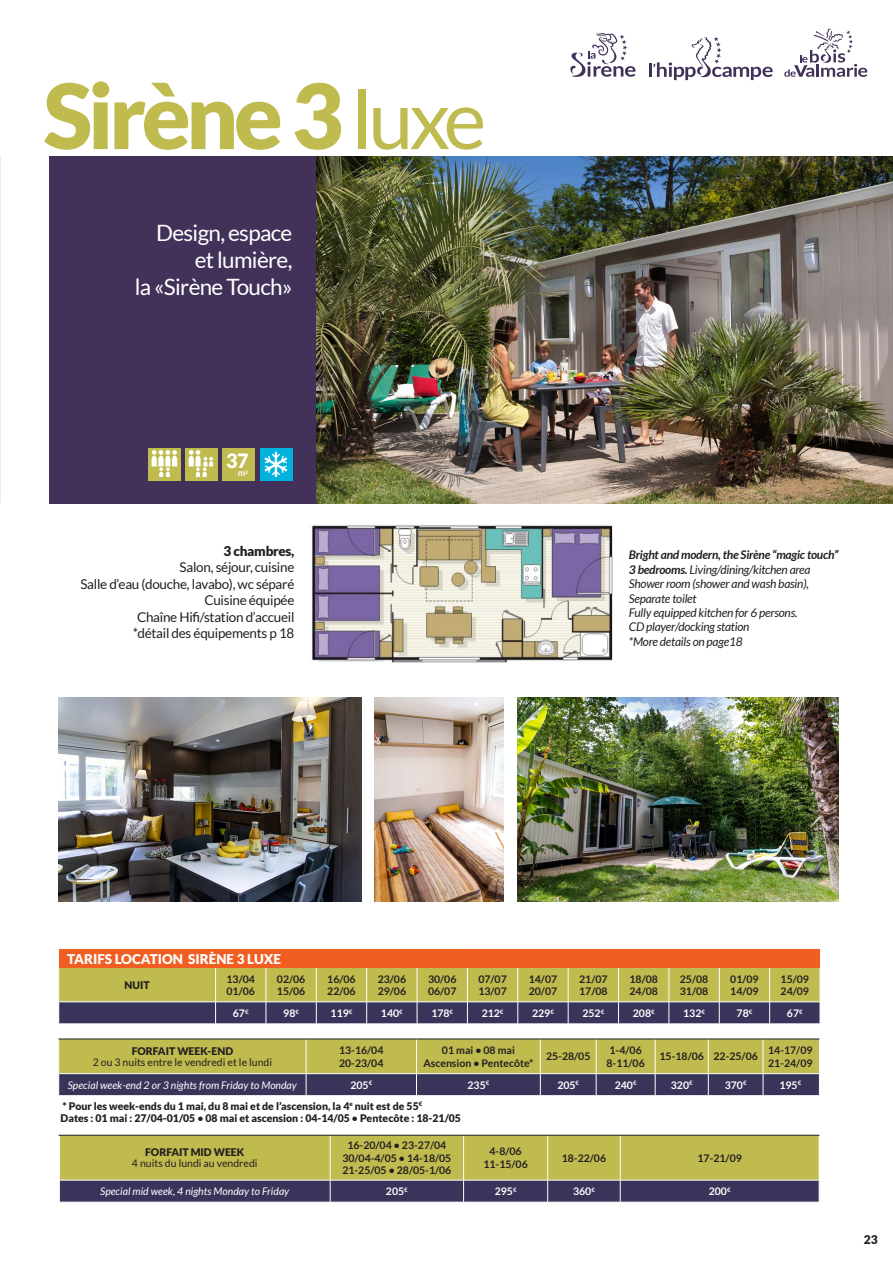
<style>
.page{position:relative;width:893px;height:1263px;background:#fff}
.page>*{position:absolute;margin:0;border:0;box-sizing:border-box;transform-origin:0 0}
.t1{font:900 90px "Lato";letter-spacing:-.05em;color:#bfbb4f}
.t2{font:22.5px "Lato";letter-spacing:-.03em;color:#fff}
.t3{font:900 19.65px "Lato";color:#fff}
.t4{font:13.5px "Lato";letter-spacing:-.02em;color:#231f20}
.t5{font:900 13.5px "Lato";color:#fff}
.t6{font:900 13.5px "Lato";letter-spacing:-.02em;color:#231f20}
.t7{font:italic 12px/14.4px "Lato";letter-spacing:-.02em;color:#231f20}
.t8{font:italic 700 12px "Lato";letter-spacing:-.02em;color:#231f20}
.t9{font:900 12px "Lato";color:#231f20}
.t10{font:700 10.5px/12.6px "Lato";color:#231f20}
.t11{font:900 10.5px "Lato";color:#231f20}
.CASE{font:700 10.5px "Lato";color:#fff}
.CASE-2{font:italic 10.5px "Lato";color:#fff}
.t12{font:10.5px "Lato";color:#231f20}
.t13{font:700 8.85px "Lato";color:#fff}
.s1{font-weight:400;font-size:81px}
.s2{font-size:5.25px}
.s3{font-weight:700}
</style>
<div class="page">
<div style="left:49px;top:156px;width:844px;height:348px;background:#423259"></div>
<img style="left:317px;top:156px;width:576px;height:348px">
<img style="left:312px;top:524px;width:301px;height:139px">
<img style="left:58px;top:697px;width:303px;height:204px">
<img style="left:374px;top:697px;width:129px;height:204px">
<img style="left:518px;top:697px;width:320px;height:204px">
<div style="left:148px;top:448px;width:32px;height:32px;background:#bfbb4f"></div>
<svg style="left:152px;top:450px;width:25px;height:27px"></svg>
<div style="left:185px;top:448px;width:32px;height:32px;background:#bfbb4f"></div>
<svg style="left:189px;top:450px;width:24px;height:27px"></svg>
<div style="left:260px;top:448px;width:32px;height:32px;background:#00b2dc"></div>
<svg style="left:265px;top:452px;width:22px;height:25px"></svg>
<div style="left:222px;top:448px;width:33px;height:32px;background:#bfbb4f"></div>
<svg style="left:784px;top:28px;width:83px;height:49px"></svg>
<svg style="left:570px;top:33px;width:65px;height:44px"></svg>
<svg style="left:649px;top:37px;width:124px;height:43px"></svg>
<svg style="left:58px;top:949px;width:762px;height:74px;background:#a97f4b"></svg>
<svg style="left:58px;top:1038px;width:762px;height:57px;background:#8d8957"></svg>
<svg style="left:59px;top:1135px;width:761px;height:67px;background:#969257"></svg>
<hr style="left:58px;top:1038px;width:761px;height:1px;background:#231f20">
<hr style="left:58px;top:1135px;width:761px;height:1px;background:#231f20">
<p class="t1" style="left:44px;top:63px;width:444px">Sirène 3 <span class="s1">luxe</span></p>
<p class="t2" style="left:156px;top:221px;width:138px">Design, espace</p>
<p class="t2" style="left:195px;top:248px;width:99px">et lumière,</p>
<p class="t2" style="left:135px;top:275px;width:159px">la «Sirène Touch»</p>
<p class="t3" style="left:226px;top:450px;width:24px">37</p>
<p class="t13" style="left:238px;top:467px;width:12px">m<span class="s2">2</span></p>
<p class="t6" style="left:224px;top:543px;width:72px">3 chambres,</p>
<p class="t4" style="left:180px;top:560px;width:116px">Salon, séjour, cuisine</p>
<p class="t4" style="left:80px;top:576px;width:216px">Salle d’eau (douche, lavabo), wc séparé</p>
<p class="t4" style="left:204px;top:593px;width:92px">Cuisine équipée</p>
<p class="t4" style="left:137px;top:609px;width:159px">Chaîne Hifi/station d’accueil</p>
<p class="t4" style="left:133px;top:626px;width:163px">*détail des équipements p 18</p>
<p class="t8" style="left:629px;top:548px;width:211px">Bright and modern, the Sirène “magic touch”</p>
<p class="t7" style="left:629px;top:563px;width:183px"><span class="s3">3 bedrooms.</span> Living/dining/kitchen area</p>
<p class="t7" style="left:629px;top:577px;width:182px">Shower room (shower and wash basin),<br>Separate toilet</p>
<p class="t7" style="left:629px;top:606px;width:170px">Fully equipped kitchen for 6 persons.</p>
<p class="t7" style="left:629px;top:620px;width:122px">CD player/docking station</p>
<p class="t7" style="left:629px;top:635px;width:115px">*More details on page18</p>
<p class="t5" style="left:67px;top:951px;width:215px">TARIFS LOCATION SIRÈNE 3 LUXE</p>
<p class="t11" style="left:125px;top:979px;width:27px">NUIT</p>
<p class="t10" style="left:227px;top:972px;width:30px">13/04</p>
<p class="t10" style="left:227px;top:985px;width:30px">01/06</p>
<p class="t10" style="left:277px;top:972px;width:30px">02/06</p>
<p class="t10" style="left:277px;top:985px;width:30px">15/06</p>
<p class="t10" style="left:327px;top:972px;width:30px">16/06<br>22/06</p>
<p class="t10" style="left:378px;top:972px;width:30px">23/06<br>29/06</p>
<p class="t10" style="left:428px;top:972px;width:30px">30/06<br>06/07</p>
<p class="t10" style="left:478px;top:972px;width:30px">07/07<br>13/07</p>
<p class="t10" style="left:529px;top:972px;width:30px">14/07<br>20/07</p>
<p class="t10" style="left:579px;top:972px;width:30px">21/07<br>17/08</p>
<p class="t10" style="left:629px;top:972px;width:30px">18/08<br>24/08</p>
<p class="t10" style="left:680px;top:972px;width:30px">25/08<br>31/08</p>
<p class="t10" style="left:730px;top:972px;width:30px">01/09<br>14/09</p>
<p class="t10" style="left:781px;top:972px;width:30px">15/09<br>24/09</p>
<p class="CASE" style="left:233px;top:1007px;width:17px">67<sup>€</sup></p>
<p class="CASE" style="left:283px;top:1007px;width:17px">98<sup>€</sup></p>
<p class="CASE" style="left:331px;top:1007px;width:23px">119<sup>€</sup></p>
<p class="CASE" style="left:381px;top:1007px;width:23px">140<sup>€</sup></p>
<p class="CASE" style="left:431px;top:1007px;width:23px">178<sup>€</sup></p>
<p class="CASE" style="left:482px;top:1007px;width:23px">212<sup>€</sup></p>
<p class="CASE" style="left:532px;top:1007px;width:23px">229<sup>€</sup></p>
<p class="CASE" style="left:582px;top:1007px;width:23px">252<sup>€</sup></p>
<p class="CASE" style="left:633px;top:1007px;width:23px">208<sup>€</sup></p>
<p class="CASE" style="left:683px;top:1007px;width:23px">132<sup>€</sup></p>
<p class="CASE" style="left:737px;top:1007px;width:17px">78<sup>€</sup></p>
<p class="CASE" style="left:787px;top:1007px;width:17px">67<sup>€</sup></p>
<p class="t11" style="left:132px;top:1045px;width:103px">FORFAIT WEEK-END</p>
<p class="t12" style="left:93px;top:1056px;width:181px">2 ou 3 nuits entre le vendredi et le lundi</p>
<p class="t10" style="left:339px;top:1044px;width:46px">13-16/04</p>
<p class="t10" style="left:339px;top:1056px;width:46px">20-23/04</p>
<p class="t10" style="left:442px;top:1044px;width:74px">01 mai • 08 mai</p>
<p class="t10" style="left:423px;top:1056px;width:112px">Ascension • Pentecôte*</p>
<p class="t10" style="left:546px;top:1050px;width:46px">25-28/05</p>
<p class="t10" style="left:610px;top:1044px;width:34px">1-4/06</p>
<p class="t10" style="left:606px;top:1056px;width:40px">8-11/06</p>
<p class="t10" style="left:659px;top:1050px;width:46px">15-18/06</p>
<p class="t10" style="left:713px;top:1050px;width:46px">22-25/06</p>
<p class="t10" style="left:768px;top:1044px;width:46px">14-17/09</p>
<p class="t10" style="left:768px;top:1056px;width:46px">21-24/09</p>
<p class="CASE-2" style="left:68px;top:1079px;width:231px">Special week-end 2 or 3 nights from Friday to Monday</p>
<p class="CASE" style="left:350px;top:1079px;width:23px">205<sup>€</sup></p>
<p class="CASE" style="left:467px;top:1079px;width:23px">235<sup>€</sup></p>
<p class="CASE" style="left:557px;top:1079px;width:23px">205<sup>€</sup></p>
<p class="CASE" style="left:615px;top:1079px;width:23px">240<sup>€</sup></p>
<p class="CASE" style="left:671px;top:1079px;width:23px">320<sup>€</sup></p>
<p class="CASE" style="left:725px;top:1079px;width:23px">370<sup>€</sup></p>
<p class="CASE" style="left:779px;top:1079px;width:23px">195<sup>€</sup></p>
<p class="t11" style="left:63px;top:1100px;width:361px">* Pour les week-ends du 1 mai, du 8 mai et de l’ascension, la 4<sup>e</sup> nuit est de 55<sup>€</sup></p>
<p class="t11" style="left:61px;top:1112px;width:402px">Dates : 01 mai : 27/04-01/05 <span class="s3">•</span> 08 mai et ascension : 04-14/05 <span class="s3">•</span> Pentecôte : 18-21/05</p>
<p class="t11" style="left:145px;top:1146px;width:101px">FORFAIT MID WEEK</p>
<p class="t12" style="left:132px;top:1157px;width:127px">4 nuits du lundi au vendredi</p>
<p class="t10" style="left:347px;top:1139px;width:100px">16-20/04 • 23-27/04</p>
<p class="t10" style="left:342px;top:1151px;width:111px">30/04-4/05 • 14-18/05</p>
<p class="t10" style="left:342px;top:1164px;width:111px">21-25/05 • 28/05-1/06</p>
<p class="t10" style="left:490px;top:1145px;width:34px">4-8/06</p>
<p class="t10" style="left:483px;top:1158px;width:46px">11-15/06</p>
<p class="t10" style="left:562px;top:1151px;width:46px">18-22/06</p>
<p class="t10" style="left:697px;top:1151px;width:46px">17-21/09</p>
<p class="CASE-2" style="left:100px;top:1186px;width:191px">Special mid week, 4 nights Monday to Friday</p>
<p class="CASE" style="left:386px;top:1185px;width:23px">205<sup>€</sup></p>
<p class="CASE" style="left:495px;top:1185px;width:23px">295<sup>€</sup></p>
<p class="CASE" style="left:573px;top:1185px;width:23px">360<sup>€</sup></p>
<p class="CASE" style="left:709px;top:1185px;width:23px">200<sup>€</sup></p>
<p class="t9" style="left:864px;top:1233px;width:15px">23</p>
</div>
